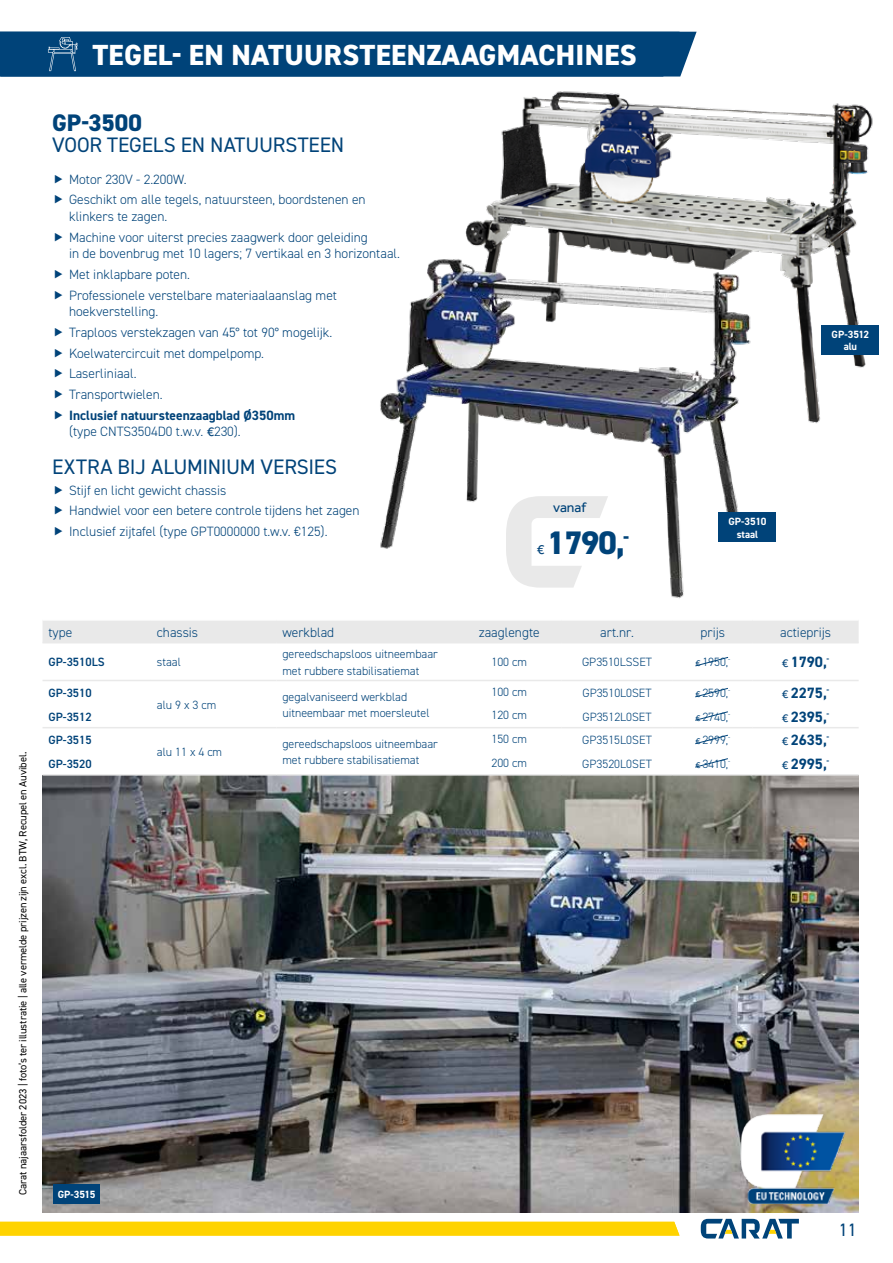
<style>
.page{position:relative;width:893px;height:1263px;background:#fff}
.page>*{position:absolute;margin:0;border:0;box-sizing:border-box;transform-origin:0 0}
.t1{font:800 32.7px "DIN2014";color:#004379}
.t2{font:800 29.25px "DIN2014";letter-spacing:.01em;color:#fff}
.t3{font:800 24px "DIN2014";letter-spacing:-.005em;color:#004379}
.t4{font:21px "DIN2014";letter-spacing:-.015em;color:#004379}
.t5{font:18px "DIN2014";color:#004379}
.t6{font:700 15px "DIN2014";color:#004379}
.t7{font:13.95px "Effra";color:#004379}
.t8{font:300 13.5px/20.7px "DIN2014";color:#004379}
.t9{font:700 13.5px/16.5px "DIN2014";color:#004379}
.t10{font:300 12px/16.5px "DIN2014";color:#004379}
.t11{font:600 12px "DIN2014";color:#004379}
.t12{font:10.5px "DIN2014";letter-spacing:-.01em;color:#000}
.t13{font:700 10.5px/12.6px "DIN2014";letter-spacing:-.005em;color:#fff;text-align:center}
.s1{font-weight:300}
.s2{font-family:"Effra";font-weight:400}
.s3{font-family:"Effra";font-weight:400;font-size:9px}
.s4{font-family:"Effra";font-weight:400;font-size:12px}
</style>
<div class="page">
<svg style="left:701px;top:1219px;width:98px;height:19px"></svg>
<div style="left:0;top:1222px;width:679px;height:13px;background:#ffd300"></div>
<img style="left:425px;top:31px;width:448px;height:393px">
<img style="left:43px;top:776px;width:816px;height:437px">
<div style="left:0;top:32px;width:697px;height:45px;background:#004379"></div>
<img style="left:380px;top:219px;width:419px;height:380px">
<div style="left:719px;top:512px;width:57px;height:30px;background:#004379"></div>
<div style="left:822px;top:325px;width:57px;height:30px;background:#004379"></div>
<div style="left:53px;top:1183px;width:47px;height:20px;background:#004379"></div>
<div style="left:43px;top:621px;width:816px;height:21px;background:#e9e9e9"></div>
<svg style="left:43px;top:643px;width:815px;height:1px"></svg>
<hr style="left:43px;top:642px;width:108px;height:1px;background:#e9e9e9">
<hr style="left:151px;top:642px;width:125px;height:1px;background:#e9e9e9">
<hr style="left:276px;top:642px;width:181px;height:1px;background:#e9e9e9">
<hr style="left:43px;top:680px;width:108px;height:1px;background:#e9e9e9">
<hr style="left:151px;top:680px;width:125px;height:1px;background:#e9e9e9">
<hr style="left:276px;top:680px;width:181px;height:1px;background:#e9e9e9">
<hr style="left:457px;top:642px;width:104px;height:1px;background:#e9e9e9">
<hr style="left:457px;top:680px;width:104px;height:1px;background:#e9e9e9">
<hr style="left:561px;top:642px;width:112px;height:1px;background:#e9e9e9">
<hr style="left:561px;top:680px;width:112px;height:1px;background:#e9e9e9">
<hr style="left:673px;top:642px;width:80px;height:1px;background:#e9e9e9">
<hr style="left:673px;top:680px;width:80px;height:1px;background:#e9e9e9">
<hr style="left:753px;top:642px;width:106px;height:1px;background:#e9e9e9">
<hr style="left:753px;top:680px;width:106px;height:1px;background:#e9e9e9">
<hr style="left:43px;top:727px;width:108px;height:1px;background:#e9e9e9">
<hr style="left:151px;top:727px;width:125px;height:1px;background:#e9e9e9">
<hr style="left:276px;top:727px;width:181px;height:1px;background:#e9e9e9">
<hr style="left:457px;top:727px;width:104px;height:1px;background:#e9e9e9">
<hr style="left:561px;top:727px;width:112px;height:1px;background:#e9e9e9">
<hr style="left:673px;top:727px;width:80px;height:1px;background:#e9e9e9">
<hr style="left:753px;top:727px;width:106px;height:1px;background:#e9e9e9">
<hr style="left:43px;top:774px;width:108px;height:2px;background:#e9e9e9">
<hr style="left:151px;top:774px;width:125px;height:2px;background:#e9e9e9">
<hr style="left:276px;top:774px;width:181px;height:2px;background:#e9e9e9">
<hr style="left:457px;top:774px;width:104px;height:2px;background:#e9e9e9">
<hr style="left:561px;top:774px;width:112px;height:2px;background:#e9e9e9">
<hr style="left:673px;top:774px;width:80px;height:2px;background:#e9e9e9">
<hr style="left:753px;top:774px;width:106px;height:2px;background:#e9e9e9">
<svg style="left:695px;top:688px;width:33px;height:10px"></svg>
<svg style="left:695px;top:711px;width:33px;height:10px"></svg>
<svg style="left:695px;top:734px;width:33px;height:11px"></svg>
<svg style="left:695px;top:758px;width:33px;height:10px"></svg>
<div style="left:524px;top:518px;width:106px;height:48px;background:#fff"></div>
<svg style="left:506px;top:496px;width:102px;height:92px"></svg>
<svg style="left:695px;top:657px;width:34px;height:10px"></svg>
<img style="left:731px;top:1114px;width:117px;height:89px">
<h2 class="t2" style="left:92px;top:35px;width:546px">TEGEL- EN NATUURSTEENZAAGMACHINES</h2>
<h3 class="t3" style="left:52px;top:107px;width:91px">GP-3500</h3>
<h3 class="t4" style="left:52px;top:132px;width:293px">VOOR TEGELS EN NATUURSTEEN</h3>
<p class="t8" style="left:69px;top:169px;width:298px">Motor 230V - 2.200W.<br>Geschikt om alle tegels, natuursteen, boordstenen en</p>
<p class="t8" style="left:69px;top:206px;width:300px">klinkers te zagen.<br>Machine voor uiterst precies zaagwerk door geleiding</p>
<p class="t8" style="left:69px;top:243px;width:332px">in de bovenbrug met 10 lagers; 7 vertikaal en 3 horizontaal.<br>Met inklapbare poten.<br>Professionele verstelbare materiaalaanslag met</p>
<p class="t8" style="left:69px;top:301px;width:265px">hoekverstelling.<br>Traploos verstekzagen van 45° tot 90° mogelijk.<br>Koelwatercircuit met dompelpomp.<br>Laserliniaal.<br>Transportwielen.</p>
<p class="t9" style="left:69px;top:407px;width:228px">Inclusief natuursteenzaagblad Ø350mm <span class="s1">(type CNTS3504D0 t.w.v.</span> <span class="s2">€</span><span class="s1">230).</span></p>
<h3 class="t4" style="left:52px;top:453px;width:286px">EXTRA BIJ ALUMINIUM VERSIES</h3>
<p class="t8" style="left:69px;top:480px;width:292px">Stijf en licht gewicht chassis<br>Handwiel voor een betere controle tijdens het zagen<br>Inclusief zijtafel (type GPT0000000 t.w.v. €125).</p>
<p class="t7" style="left:553px;top:499px;width:34px">vanaf</p>
<h1 class="t1" style="left:547px;top:521px;width:84px">1790,<sup>-</sup></h1>
<p class="t7" style="left:537px;top:541px;width:9px">€</p>
<p class="t13" style="left:832px;top:328px;width:39px">GP-3512 alu</p>
<p class="t13" style="left:728px;top:515px;width:39px">GP-3510 staal</p>
<p class="t12" style="left:16px;top:1195px;width:445px;rotate:-90deg">Carat najaarsfolder 2023 | foto’s ter illustratie | alle vermelde prijzen zijn excl. BTW, Recupel en Auvibel.</p>
<p class="t8" style="left:48px;top:622px;width:25px">type</p>
<p class="t8" style="left:157px;top:622px;width:43px">chassis</p>
<p class="t8" style="left:282px;top:622px;width:53px">werkblad</p>
<p class="t8" style="left:479px;top:622px;width:62px">zaaglengte</p>
<p class="t8" style="left:600px;top:622px;width:35px">art.nr.</p>
<p class="t8" style="left:700px;top:622px;width:26px">prijs</p>
<p class="t8" style="left:780px;top:622px;width:52px">actieprijs</p>
<p class="t11" style="left:48px;top:654px;width:58px">GP-3510LS</p>
<p class="t10" style="left:157px;top:654px;width:26px">staal</p>
<p class="t10" style="left:282px;top:646px;width:157px">gereedschapsloos uitneembaar met rubbere stabilisatiemat</p>
<p class="t10" style="left:491px;top:654px;width:37px">100 cm</p>
<p class="t10" style="left:582px;top:654px;width:72px">GP3510LSSET</p>
<p class="t10" style="left:695px;top:654px;width:36px"><span class="s3">€</span> 1950,<sup>-</sup></p>
<p class="t6" style="left:782px;top:652px;width:49px"><span class="s4">€</span> 1790,<sup>-</sup></p>
<p class="t11" style="left:48px;top:685px;width:45px">GP-3510</p>
<p class="t10" style="left:157px;top:696px;width:61px">alu 9 x 3 cm</p>
<p class="t10" style="left:282px;top:688px;width:149px">gegalvaniseerd werkblad uitneembaar met moersleutel</p>
<p class="t10" style="left:491px;top:683px;width:37px">100 cm</p>
<p class="t10" style="left:582px;top:685px;width:71px">GP3510L0SET</p>
<p class="t10" style="left:695px;top:685px;width:36px"><span class="s3">€</span> 2590,<sup>-</sup></p>
<p class="t6" style="left:782px;top:683px;width:49px"><span class="s4">€</span> 2275,<sup>-</sup></p>
<p class="t11" style="left:48px;top:708px;width:45px">GP-3512</p>
<p class="t10" style="left:491px;top:707px;width:37px">120 cm</p>
<p class="t10" style="left:582px;top:708px;width:71px">GP3512L0SET</p>
<p class="t10" style="left:695px;top:708px;width:36px"><span class="s3">€</span> 2740,<sup>-</sup></p>
<p class="t6" style="left:782px;top:706px;width:49px"><span class="s4">€</span> 2395,<sup>-</sup></p>
<p class="t11" style="left:48px;top:732px;width:45px">GP-3515</p>
<p class="t10" style="left:157px;top:744px;width:67px">alu 11 x 4 cm</p>
<p class="t10" style="left:282px;top:735px;width:157px">gereedschapsloos uitneembaar met rubbere stabilisatiemat</p>
<p class="t10" style="left:491px;top:731px;width:37px">150 cm</p>
<p class="t10" style="left:582px;top:732px;width:71px">GP3515L0SET</p>
<p class="t10" style="left:695px;top:732px;width:36px"><span class="s3">€</span> 2999,<sup>-</sup></p>
<p class="t6" style="left:782px;top:730px;width:49px"><span class="s4">€</span> 2635,<sup>-</sup></p>
<p class="t11" style="left:48px;top:756px;width:45px">GP-3520</p>
<p class="t10" style="left:491px;top:754px;width:37px">200 cm</p>
<p class="t10" style="left:582px;top:755px;width:71px">GP3520L0SET</p>
<p class="t10" style="left:695px;top:755px;width:36px"><span class="s3">€</span> 3410,<sup>-</sup></p>
<p class="t6" style="left:782px;top:754px;width:49px"><span class="s4">€</span> 2995,<sup>-</sup></p>
<p class="t13" style="left:58px;top:1187px;width:39px">GP-3515</p>
<h3 class="t5" style="left:839px;top:1218px;width:19px">11</h3>
</div>
